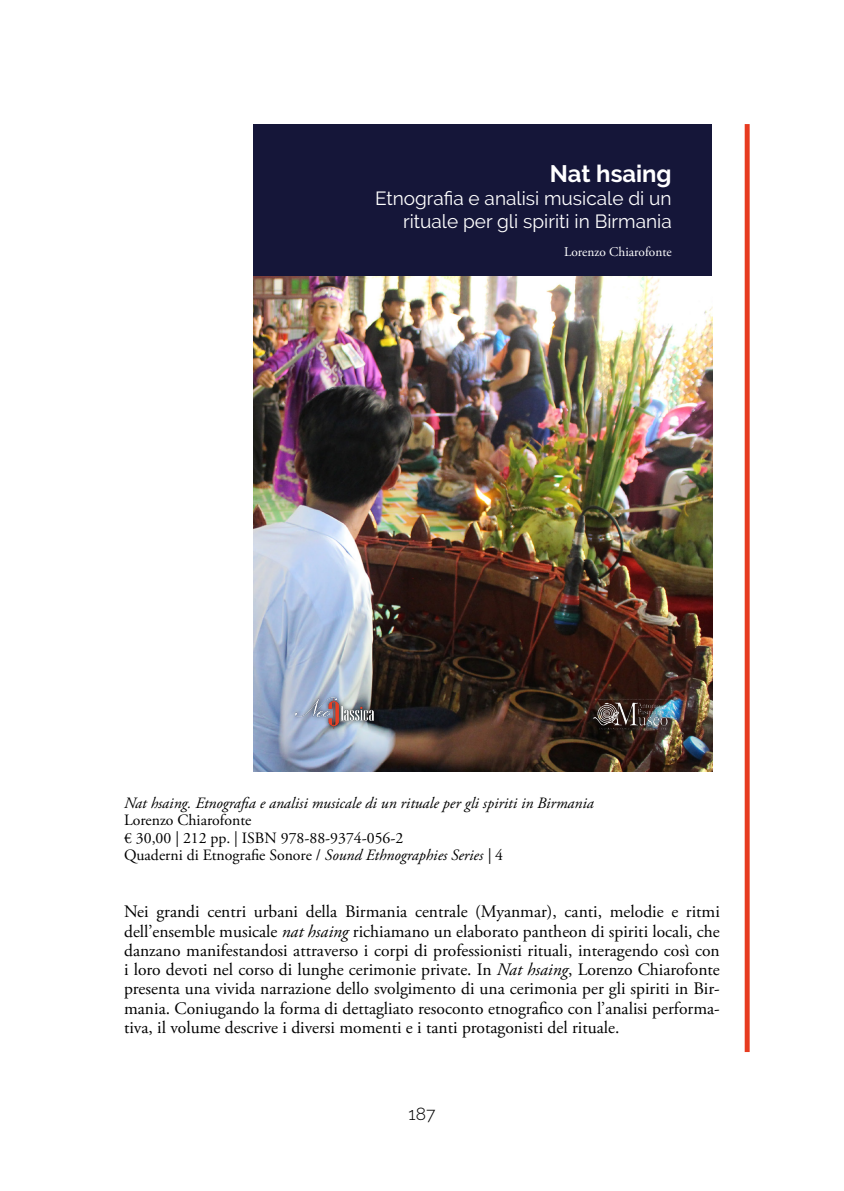
<style>
.page{position:relative;width:844px;height:1191px;background:#fff}
.page>*{position:absolute;margin:0;border:0;box-sizing:border-box;transform-origin:0 0}
.t1{font:700 23.8px "Raleway";color:#fff}
.t2{font:19.07px/22.9px "Raleway";color:#fff;text-align:right}
.t3{font:17.5px/19.2px "Adobe Garamond Pro";color:#000;text-align:justify}
.t4{font:300 17.5px "Raleway";color:#000}
.t5{font:15.75px/17.5px "Adobe Garamond Pro";color:#000}
.t6{font:italic 15.75px "Adobe Garamond Pro";color:#000}
.t7{font:13.3px "Adobe Garamond Pro";color:#fff}
.s1{font-style:italic}
</style>
<div class="page">
<img style="left:253px;top:276px;width:459px;height:495px">
<div style="left:253px;top:124px;width:459px;height:152px;background:#151639"></div>
<svg style="left:290px;top:692px;width:88px;height:40px"></svg>
<img style="left:295px;top:697px;width:78px;height:31px">
<img style="left:590px;top:698px;width:81px;height:31px">
<div style="left:744px;top:124px;width:5px;height:928px;background:#e73b20"></div>
<h1 class="t1" style="left:549px;top:160px;width:123px">Nat hsaing</h1>
<p class="t2" style="left:375px;top:187px;width:298px">Etnografia e analisi musicale di un rituale per gli spiriti in Birmania</p>
<p class="t7" style="left:564px;top:244px;width:109px">Lorenzo Chiarofonte</p>
<p class="t6" style="left:124px;top:793px;width:471px">Nat hsaing. Etnografia e analisi musicale di un rituale per gli spiriti in Birmania</p>
<p class="t5" style="left:124px;top:812px;width:380px">Lorenzo Chiarofonte<br>€ 30,00 | 212 pp. | ISBN 978-88-9374-056-2<br>Quaderni di Etnografie Sonore / <span class="s1">Sound Ethnographies Series |</span> 4</p>
<p class="t3" style="left:124px;top:902px;width:597px">Nei grandi centri urbani della Birmania centrale (Myanmar), canti, melodie e ritmi dell’ensemble musicale <span class="s1">nat hsaing</span> richiamano un elaborato pantheon di spiriti locali, che danzano manifestandosi attraverso i corpi di professionisti rituali, interagendo così con i loro devoti nel corso di lunghe cerimonie private. In <span class="s1">Nat hsaing</span>, Lorenzo Chiarofonte presenta una vivida narrazione dello svolgimento di una cerimonia per gli spiriti in Bir&shy;mania. Coniugando la forma di dettagliato resoconto etnografico con l’analisi performa&shy;tiva, il volume descrive i diversi momenti e i tanti protagonisti del rituale.</p>
<p class="t4" style="left:408px;top:1103px;width:28px">187</p>
</div>
